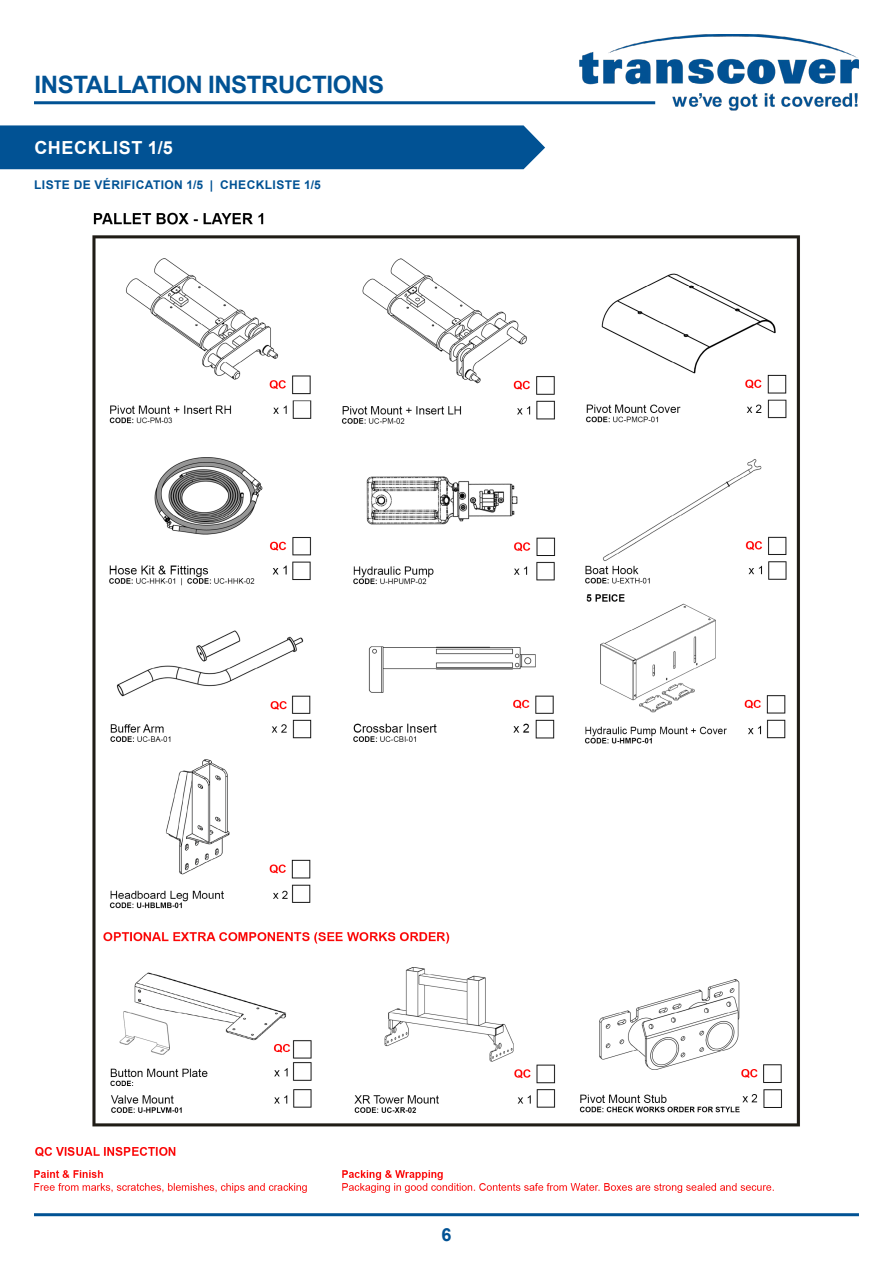
<style>
.page{position:relative;width:893px;height:1263px;background:#fff}
.page>*{position:absolute;margin:0;border:0;box-sizing:border-box;transform-origin:0 0}
.t1{font:700 24px "Arial";letter-spacing:-.015em;color:#015294}
.t2{font:700 18px "Arial";letter-spacing:.035em;color:#fff}
.t3{font:700 18px "Arial";color:#015294}
.t4{font:700 12px "Arial";letter-spacing:.035em;color:#015294}
</style>
<div class="page">
<img style="left:578px;top:34px;width:281px;height:77px">
<hr style="left:34px;top:101px;width:621px;height:3px;background:#015294">
<hr style="left:34px;top:1213px;width:825px;height:3px;background:#015294">
<div style="left:0;top:125px;width:545px;height:44px;background:#015294"></div>
<img style="left:34px;top:1147px;width:739px;height:45px">
<img style="left:92px;top:212px;width:708px;height:915px">
<h1 class="t1" style="left:34px;top:67px;width:351px">INSTALLATION INSTRUCTIONS</h1>
<p class="t2" style="left:34px;top:135px;width:140px">CHECKLIST 1/5</p>
<p class="t4" style="left:34px;top:176px;width:288px">LISTE DE VÉRIFICATION 1/5 | CHECKLISTE 1/5</p>
<h2 class="t3" style="left:441px;top:1221px;width:12px">6</h2>
</div>
